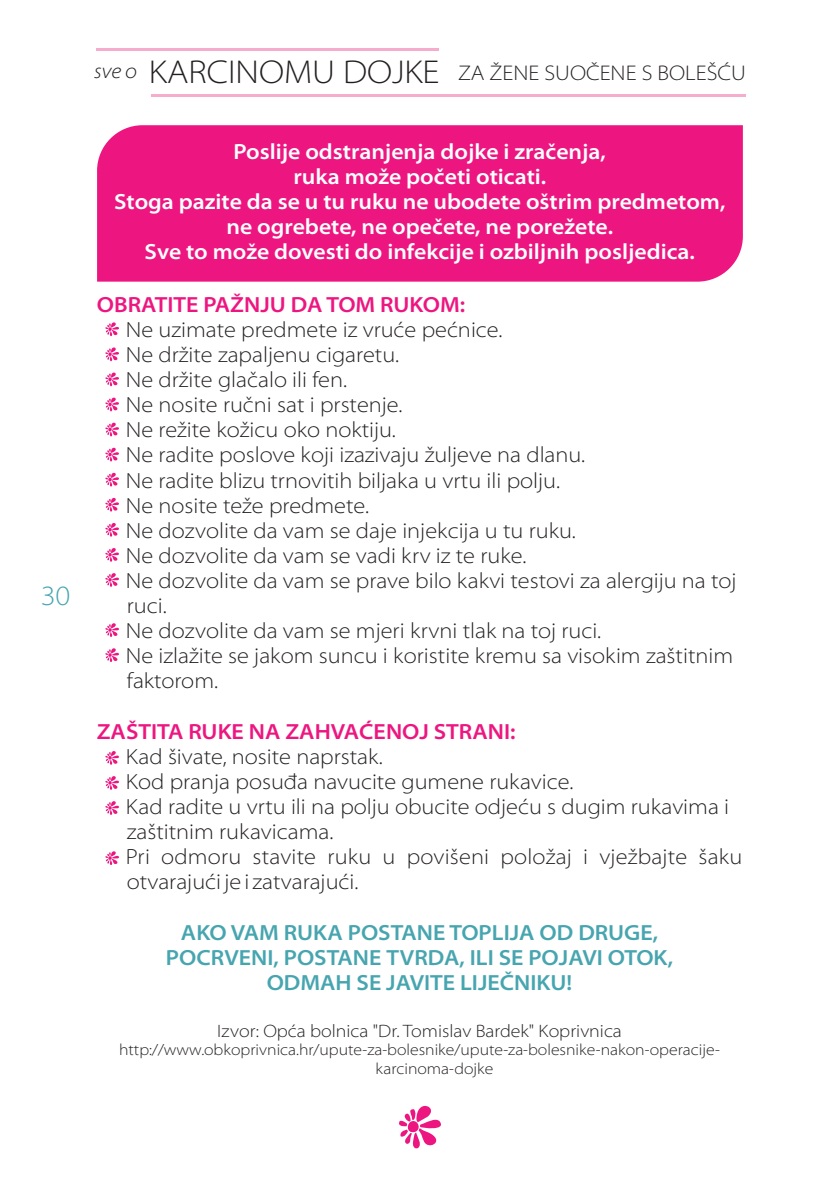
<style>
.page{position:relative;width:840px;height:1191px;background:#fff}
.page>*{position:absolute;margin:0;border:0;box-sizing:border-box;transform-origin:0 0}
.t1{font:300 semi-expanded 28px "Myriad Pro";color:#47a5af}
.t2{font:300 semi-expanded 22px/25.2px "Myriad Pro";color:#231f20}
.t3{font:600 semi-expanded 22px/25.2px "Myriad Pro";color:#fff;text-align:center}
.t4{font:600 semi-expanded 22px/25.2px "Myriad Pro";color:#47a5af;text-align:center}
.t5{font:600 semi-expanded 22px "Myriad Pro";color:#ed1680}
.t6{font:300 semi-expanded 21.4px "Myriad Pro";color:#231f20}
.t7{font:300 semi-expanded 18px "Myriad Pro";color:#231f20}
.t8{font:300 semi-expanded 16px/18.2px "Myriad Pro";color:#231f20}
.s1{font-style:italic}
.s2{font-size:33.2px}
</style>
<div class="page">
<hr style="left:96px;top:48px;width:343px;height:2px;background:#f6adcd">
<hr style="left:151px;top:94px;width:594px;height:2px;background:#f6adcd">
<svg style="left:399px;top:1105px;width:42px;height:44px"></svg>
<div style="left:97px;top:125px;width:645px;height:157px;background:#ed1680"></div>
<svg style="left:105px;top:322px;width:14px;height:14px"></svg>
<svg style="left:105px;top:347px;width:14px;height:15px"></svg>
<svg style="left:105px;top:372px;width:14px;height:15px"></svg>
<svg style="left:105px;top:397px;width:14px;height:15px"></svg>
<svg style="left:105px;top:422px;width:14px;height:15px"></svg>
<svg style="left:105px;top:447px;width:14px;height:15px"></svg>
<svg style="left:105px;top:472px;width:14px;height:15px"></svg>
<svg style="left:105px;top:497px;width:14px;height:15px"></svg>
<svg style="left:105px;top:523px;width:14px;height:14px"></svg>
<svg style="left:105px;top:548px;width:14px;height:14px"></svg>
<svg style="left:105px;top:573px;width:14px;height:14px"></svg>
<svg style="left:105px;top:623px;width:14px;height:14px"></svg>
<svg style="left:105px;top:648px;width:14px;height:14px"></svg>
<svg style="left:105px;top:751px;width:14px;height:14px"></svg>
<svg style="left:105px;top:776px;width:14px;height:14px"></svg>
<svg style="left:105px;top:801px;width:14px;height:14px"></svg>
<svg style="left:105px;top:851px;width:14px;height:14px"></svg>
<p class="t1" style="left:41px;top:584px;width:31px">30</p>
<p class="t6" style="left:94px;top:64px;width:653px"><span class="s1">sve o</span> <span class="s2">KARCINOMU DOJKE</span> ZA ŽENE SUOČENE S BOLEŠĆU</p>
<p class="t3" style="left:114px;top:140px;width:612px">Poslije odstranjenja dojke i zračenja,<br>ruka može početi oticati.<br>Stoga pazite da se u tu ruku ne ubodete oštrim predmetom, ne ogrebete, ne opečete, ne porežete.<br>Sve to može dovesti do infekcije i ozbiljnih posljedica.</p>
<p class="t5" style="left:97px;top:295px;width:370px">OBRATITE PAŽNJU DA TOM RUKOM:</p>
<p class="t2" style="left:126px;top:319px;width:612px">Ne uzimate predmete iz vruće pećnice.<br>Ne držite zapaljenu cigaretu.<br>Ne držite glačalo ili fen.<br>Ne nosite ručni sat i prstenje.<br>Ne režite kožicu oko noktiju.<br>Ne radite poslove koji izazivaju žuljeve na dlanu.<br>Ne radite blizu trnovitih biljaka u vrtu ili polju.<br>Ne nosite teže predmete.<br>Ne dozvolite da vam se daje injekcija u tu ruku.<br>Ne dozvolite da vam se vadi krv iz te ruke.<br>Ne dozvolite da vam se prave bilo kakvi testovi za alergiju na toj ruci.<br>Ne dozvolite da vam se mjeri krvni tlak na toj ruci.<br>Ne izlažite se jakom suncu i koristite kremu sa visokim zaštitnim faktorom.</p>
<p class="t5" style="left:97px;top:722px;width:420px">ZAŠTITA RUKE NA ZAHVAĆENOJ STRANI:</p>
<p class="t2" style="left:126px;top:745px;width:617px">Kad šivate, nosite naprstak.<br>Kod pranja posuđa navucite gumene rukavice.<br>Kad radite u vrtu ili na polju obucite odjeću s dugim rukavima i zaštitnim rukavicama.<br>Pri odmoru stavite ruku u povišeni položaj i vježbajte šaku otvarajući je i zatvarajući.</p>
<p class="t4" style="left:166px;top:921px;width:508px">AKO VAM RUKA POSTANE TOPLIJA OD DRUGE,<br>POCRVENI, POSTANE TVRDA, ILI SE POJAVI OTOK,<br>ODMAH SE JAVITE LIJEČNIKU!</p>
<p class="t7" style="left:217px;top:1023px;width:406px">Izvor: Opća bolnica "Dr. Tomislav Bardek" Koprivnica</p>
<p class="t8" style="left:375px;top:1042px;width:345px;text-indent:-256px">http://www.obkoprivnica.hr/upute-za-bolesnike/upute-za-bolesnike-nakon-operacije&shy;karcinoma-dojke</p>
</div>
